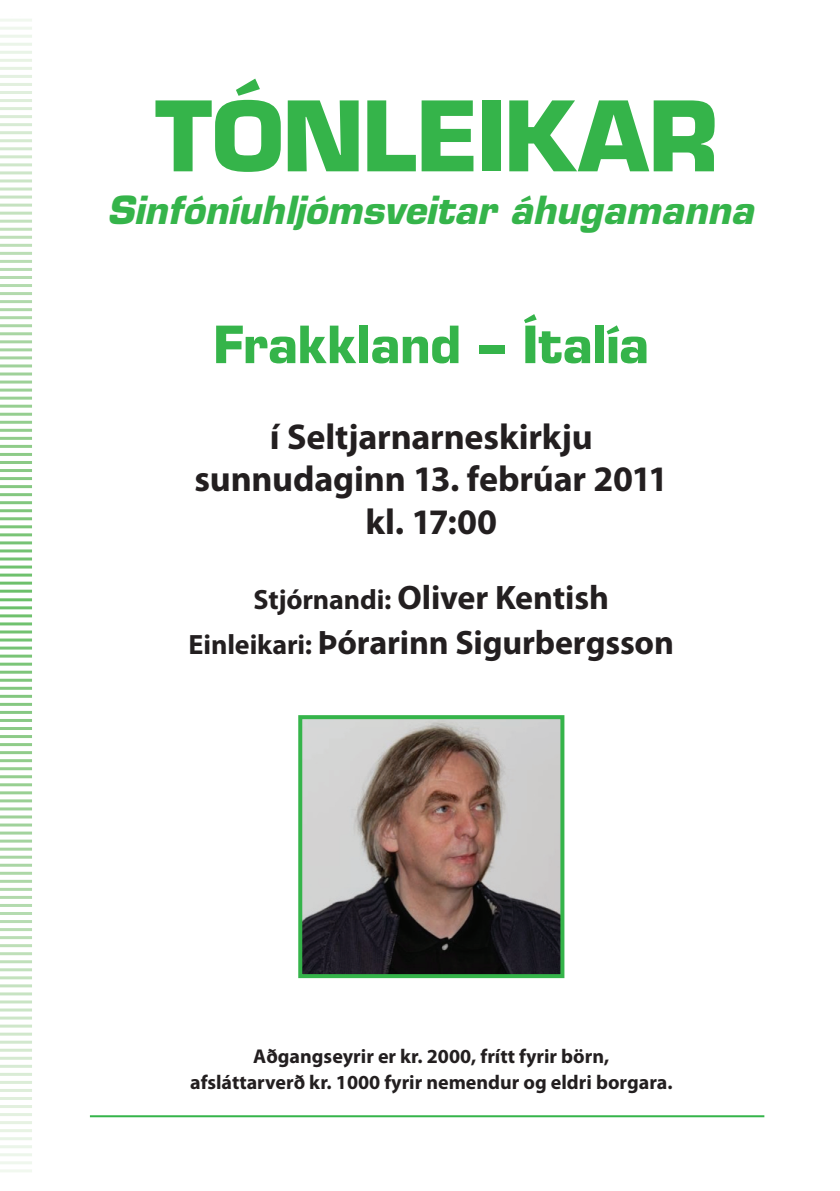
<style>
.page{position:relative;width:840px;height:1191px;background:#fff}
.page>*{position:absolute;margin:0;border:0;box-sizing:border-box;transform-origin:0 0}
.t1{font:700 94.4px "Eurostile";letter-spacing:-.02em;color:#35b44a}
.t2{font:700 50px "Eurostile";letter-spacing:-.01em;color:#35b44a}
.t3{font:italic 700 37.8px "Eurostile";color:#35b44a}
.t4{font:700 36px/42.4px "Myriad Pro";letter-spacing:-.005em;color:#231f20;text-align:center}
.t5{font:700 34px/45.6px "Myriad Pro";letter-spacing:-.005em;color:#231f20;text-align:center}
.t6{font:700 20px/25.6px "Myriad Pro";color:#231f20;text-align:center}
.s1{font-size:28px}
</style>
<div class="page">
<svg style="left:0;top:598px;width:32px;height:453px"></svg>
<svg style="left:0;top:19px;width:32px;height:429px"></svg>
<hr style="left:90px;top:1115px;width:674px;height:2px;background:#35b44a">
<img style="left:303px;top:720px;width:256px;height:253px">
<div style="left:298px;top:715px;width:266px;height:263px;border:4px solid #35b44a"></div>
<h1 class="t1" style="left:155px;top:78px;width:564px">TÓNLEIKAR</h1>
<h3 class="t3" style="left:107px;top:186px;width:647px">Sinfóníuhljómsveitar áhugamanna</h3>
<h2 class="t2" style="left:213px;top:314px;width:437px">Frakkland – Ítalía</h2>
<h3 class="t4" style="left:194px;top:414px;width:474px">í Seltjarnarneskirkju sunnudaginn 13. febrúar 2011 kl. 17:00</h3>
<h3 class="t5" style="left:188px;top:573px;width:486px"><span class="s1">Stjórnandi:</span> Oliver Kentish<br><span class="s1">Einleikari:</span> Þórarinn Sigurbergsson</h3>
<p class="t6" style="left:190px;top:1043px;width:483px">Aðgangseyrir er kr. 2000, frítt fyrir börn,<br>afsláttarverð kr. 1000 fyrir nemendur og eldri borgara.</p>
</div>
